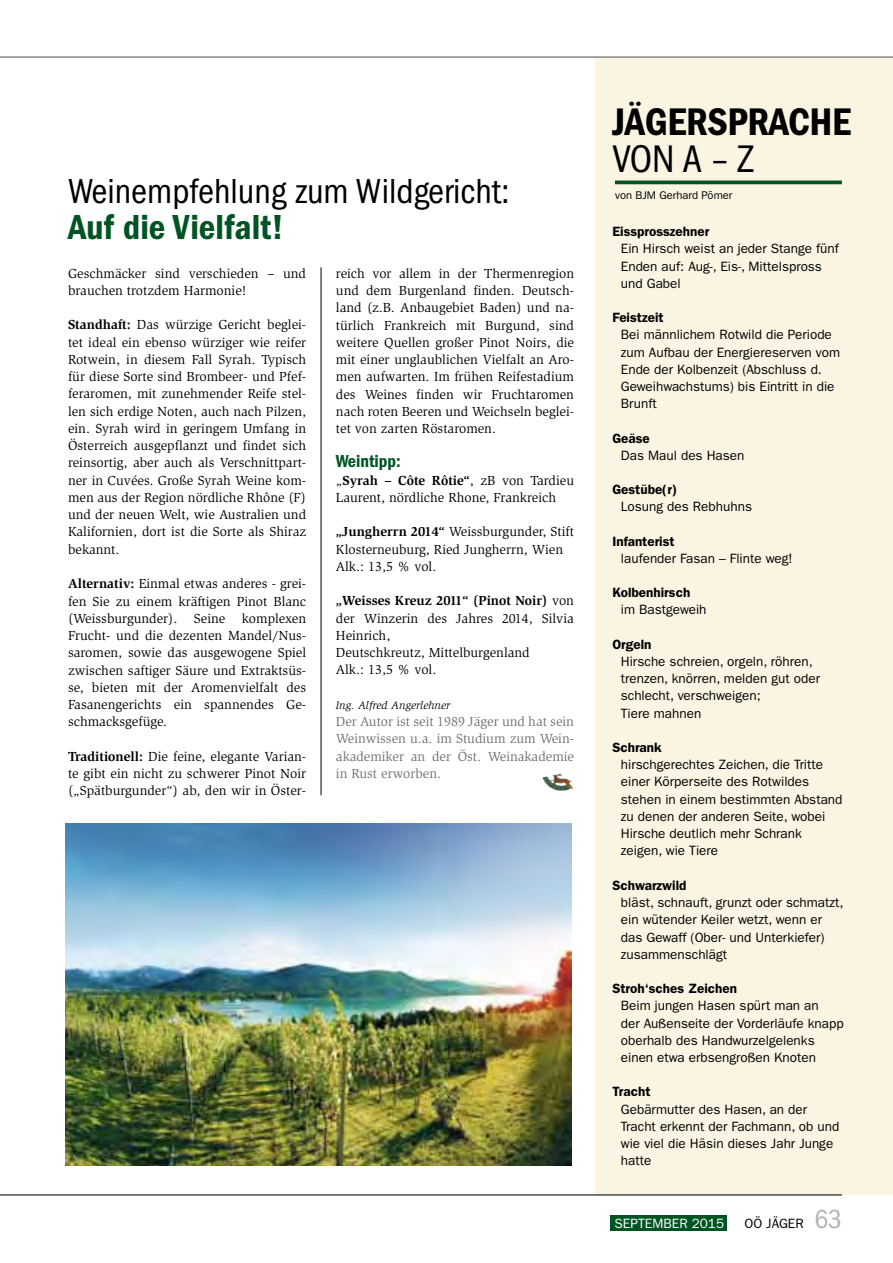
<style>
.page{position:relative;width:893px;height:1263px;background:#fff}
.page>*{position:absolute;margin:0;border:0;box-sizing:border-box;transform-origin:0 0}
.t1{font:600 condensed 39.9px "Franklin Gothic LT";color:#000}
.t2{font:condensed 39.9px "Franklin Gothic LT";color:#000}
.t3{font:condensed 36px "ITC Franklin Gothic Std";color:#000}
.t4{font:36px "ITC Franklin Gothic Std Dm Cd";color:#005423}
.t5{font:18px "ITC Franklin Gothic Std Dm Cd";color:#005423}
.t6{font:13.5px/17.2px "Slimbach LT";color:#000}
.t7{font:13.5px/17.2px "ITC Franklin Gothic Std";color:#000}
.t8{font:13.5px/17.2px "Slimbach LT";color:#707172;text-align:justify}
.t9{font:600 13.5px "ITC Franklin Gothic Std";color:#000}
.t10{font:13.5px "ITC Franklin Gothic Std";color:#fff}
.t11{font:italic 11.25px "Slimbach LT";color:#000}
.t12{font:11.25px "ITC Franklin Gothic Std";color:#000}
.s1{font-weight:700}
.s2{font-family:"Franklin Gothic LT";font-stretch:condensed;font-size:27px;color:#b1b3b4}
</style>
<div class="page">
<div style="left:610px;top:1215px;width:117px;height:16px;background:#005423"></div>
<div style="left:595px;top:57px;width:298px;height:1138px;background:#faf4e2"></div>
<hr style="left:321px;top:267px;width:1px;height:528px;background:#000">
<hr style="left:0;top:56px;width:893px;height:2px;background:#87888a">
<img style="left:542px;top:774px;width:30px;height:17px">
<hr style="left:615px;top:181px;width:227px;height:3px;background:#005423">
<hr style="left:0;top:1194px;width:842px;height:1px;background:#000">
<img style="left:66px;top:823px;width:506px;height:342px">
<h2 class="t3" style="left:68px;top:171px;width:443px">Weinempfehlung zum Wildgericht:</h2>
<h2 class="t4" style="left:68px;top:207px;width:217px">Auf die Vielfalt!</h2>
<p class="t6" style="left:68px;top:265px;width:240px">Geschmäcker sind verschieden – und brauchen trotzdem Harmonie!</p>
<p class="t6" style="left:68px;top:316px;width:240px;text-align:justify"><span class="s1">Standhaft:</span> Das würzige Gericht beglei&shy;tet ideal ein ebenso würziger wie reifer Rotwein, in diesem Fall Syrah. Typisch für diese Sorte sind Brombeer- und Pfef&shy;feraromen, mit zunehmender Reife stel&shy;len sich erdige Noten, auch nach Pilzen, ein. Syrah wird in geringem Umfang in Österreich ausgepflanzt und findet sich reinsortig, aber auch als Verschnittpart&shy;ner in Cuvées. Große Syrah Weine kom&shy;men aus der Region nördliche Rhône (F) und der neuen Welt, wie Australien und Kalifornien, dort ist die Sorte als Shiraz bekannt.</p>
<p class="t6" style="left:68px;top:575px;width:240px;text-align:justify"><span class="s1">Alternativ:</span> Einmal etwas anderes - grei&shy;fen Sie zu einem kräftigen Pinot Blanc (Weissburgunder). Seine komplexen Frucht- und die dezenten Mandel/Nus&shy;saromen, sowie das ausgewogene Spiel zwischen saftiger Säure und Extraktsüs&shy;se, bieten mit der Aromenvielfalt des Fasanengerichts ein spannendes Ge&shy;schmacksgefüge.</p>
<p class="t6" style="left:68px;top:748px;width:240px;text-align:justify"><span class="s1">Traditionell:</span> Die feine, elegante Varian&shy;te gibt ein nicht zu schwerer Pinot Noir („Spätburgunder“) ab, den wir in Öster-</p>
<p class="t6" style="left:336px;top:265px;width:240px;text-align:justify">reich vor allem in der Thermenregion und dem Burgenland finden. Deutsch&shy;land (z.B. Anbaugebiet Baden) und na&shy;türlich Frankreich mit Burgund, sind weitere Quellen großer Pinot Noirs, die mit einer unglaublichen Vielfalt an Aro&shy;men aufwarten. Im frühen Reifestadium des Weines finden wir Fruchtaromen nach roten Beeren und Weichseln beglei&shy;tet von zarten Röstaromen.</p>
<h3 class="t5" style="left:336px;top:451px;width:66px">Weintipp:</h3>
<p class="t6" style="left:336px;top:472px;width:240px">„<span class="s1">Syrah – Côte Rôtie“</span>, zB von Tardieu<br>Laurent, nördliche Rhone, Frankreich</p>
<p class="t6" style="left:336px;top:523px;width:240px"><span class="s1">„Jungherrn 2014“</span> Weissburgunder, Stift<br>Klosterneuburg, Ried Jungherrn, Wien<br>Alk.: 13,5 % vol.</p>
<p class="t6" style="left:336px;top:592px;width:240px"><span class="s1">„Weisses Kreuz 2011“ (Pinot Noir)</span> von der Winzerin des Jahres 2014, Silvia<br>Heinrich,<br>Deutschkreutz, Mittelburgenland<br>Alk.: 13,5 % vol.</p>
<p class="t11" style="left:336px;top:699px;width:116px">Ing. Alfred Angerlehner</p>
<p class="t8" style="left:336px;top:713px;width:240px">Der Autor ist seit 1989 Jäger und hat sein Weinwissen u.a. im Studium zum Wein&shy;akademiker an der Öst. Weinakademie in Rust erworben.</p>
<h1 class="t1" style="left:612px;top:99px;width:35px">JÄGERSPRACHE</h1>
<h1 class="t2" style="left:612px;top:136px;width:143px">VON A – Z</h1>
<p class="t12" style="left:615px;top:189px;width:119px">von BJM Gerhard Pömer</p>
<p class="t9" style="left:612px;top:223px;width:98px">Eissprosszehner</p>
<p class="t7" style="left:621px;top:240px;width:220px">Ein Hirsch weist an jeder Stange fünf<br>Enden auf: Aug-, Eis-, Mittelspross und Gabel</p>
<p class="t9" style="left:612px;top:309px;width:53px">Feistzeit</p>
<p class="t7" style="left:621px;top:326px;width:221px">Bei männlichem Rotwild die Periode zum Aufbau der Energiereserven vom<br>Ende der Kolbenzeit (Abschluss d.<br>Geweihwachstums) bis Eintritt in die<br>Brunft</p>
<p class="t9" style="left:612px;top:430px;width:39px">Geäse</p>
<p class="t7" style="left:621px;top:447px;width:125px">Das Maul des Hasen</p>
<p class="t9" style="left:612px;top:481px;width:66px">Gestübe(r)</p>
<p class="t7" style="left:621px;top:498px;width:133px">Losung des Rebhuhns</p>
<p class="t9" style="left:612px;top:533px;width:64px">Infanterist</p>
<p class="t7" style="left:621px;top:550px;width:173px">laufender Fasan – Flinte weg!</p>
<p class="t9" style="left:612px;top:584px;width:79px">Kolbenhirsch</p>
<p class="t7" style="left:621px;top:601px;width:87px">im Bastgeweih</p>
<p class="t9" style="left:612px;top:636px;width:41px">Orgeln</p>
<p class="t7" style="left:621px;top:653px;width:201px">Hirsche schreien, orgeln, röhren, trenzen, knörren, melden gut oder schlecht, verschweigen;<br>Tiere mahnen</p>
<p class="t9" style="left:612px;top:739px;width:51px">Schrank</p>
<p class="t7" style="left:621px;top:756px;width:223px">hirschgerechtes Zeichen, die Tritte einer Körperseite des Rotwildes stehen in einem bestimmten Abstand zu denen der anderen Seite, wobei<br>Hirsche deutlich mehr Schrank zeigen, wie Tiere</p>
<p class="t9" style="left:612px;top:877px;width:76px">Schwarzwild</p>
<p class="t7" style="left:621px;top:894px;width:224px">bläst, schnauft, grunzt oder schmatzt, ein wütender Keiler wetzt, wenn er das Gewaff (Ober- und Unterkiefer) zusammenschlägt</p>
<p class="t9" style="left:612px;top:980px;width:126px">Stroh‘sches Zeichen</p>
<p class="t7" style="left:621px;top:997px;width:224px">Beim jungen Hasen spürt man an<br>der Außenseite der Vorderläufe knapp oberhalb des Handwurzelgelenks einen etwa erbsengroßen Knoten</p>
<p class="t9" style="left:612px;top:1084px;width:40px">Tracht</p>
<p class="t7" style="left:621px;top:1100px;width:220px">Gebärmutter des Hasen, an der<br>Tracht erkennt der Fachmann, ob und wie viel die Häsin dieses Jahr Junge hatte</p>
<p class="t10" style="left:614px;top:1215px;width:111px">SEPTEMBER 2015</p>
<p class="t7" style="left:744px;top:1214px;width:99px">OÖ JÄGER <span class="s2">63</span></p>
</div>
